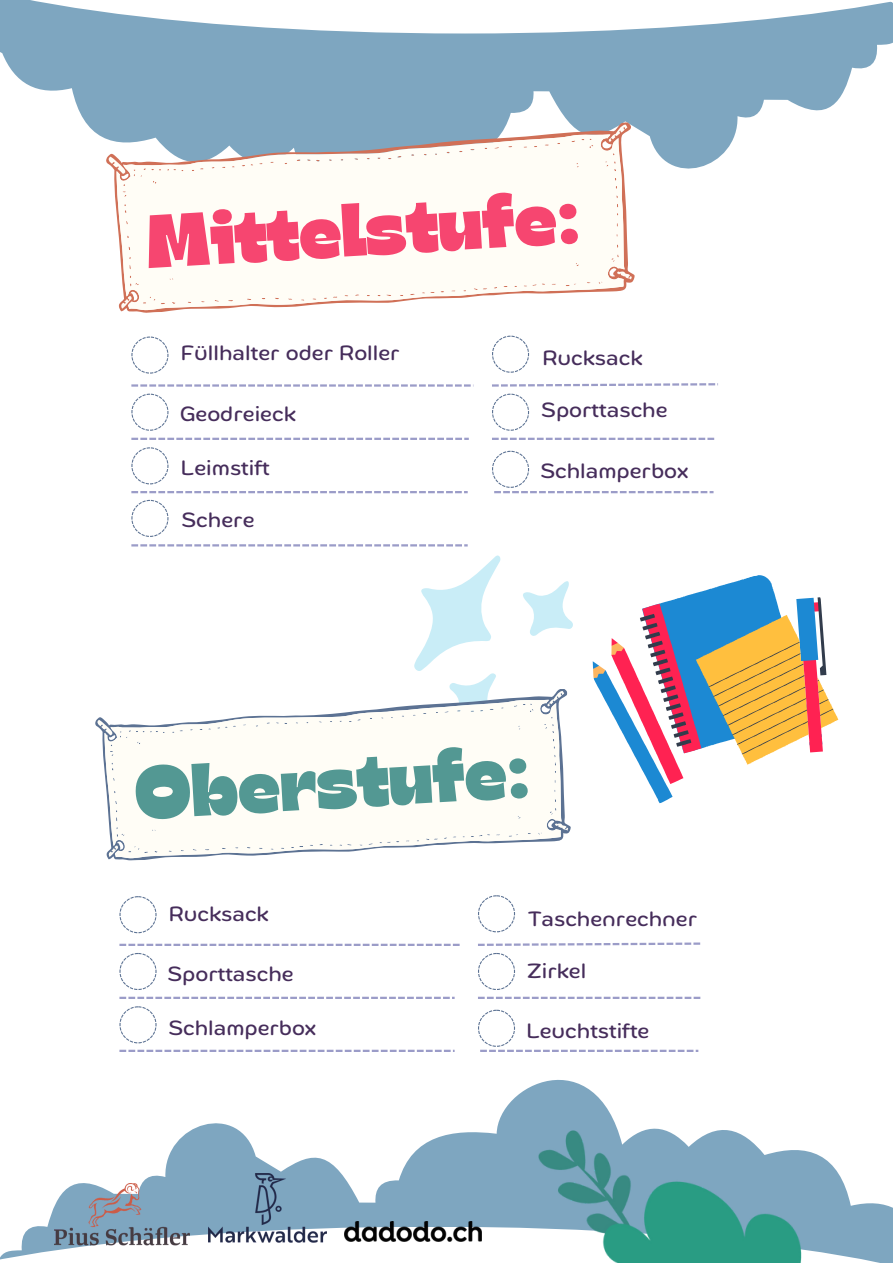
<style>
.page{position:relative;width:893px;height:1264px;background:#fff}
.page>*{position:absolute;margin:0;border:0;box-sizing:border-box;transform-origin:0 0}
.t1{font:75px "Gulfs Display";color:#f64670}
.t2{font:74.7px "Gulfs Display";color:#539893}
.t3{font:20.55px "Mommi";color:#462d5b}
</style>
<div class="page">
<svg style="left:24px;top:82px;width:824px;height:87px;fill:#7ea6c0"></svg>
<div style="left:0;top:33px;width:892px;height:49px;background:#7ea6c0"></div>
<svg style="left:52px;top:1043px;width:840px;height:169px"></svg>
<div style="left:47px;top:1212px;width:845px;height:14px;background:#7ea6c0"></div>
<svg style="left:0;top:0;width:892px;height:33px"></svg>
<svg style="left:0;top:1226px;width:892px;height:36px"></svg>
<svg style="left:105px;top:122px;width:532px;height:191px"></svg>
<svg style="left:115px;top:133px;width:511px;height:179px;fill:#fffdf6"></svg>
<svg style="left:131px;top:384px;width:187px;height:2px"></svg>
<svg style="left:320px;top:384px;width:154px;height:2px"></svg>
<svg style="left:492px;top:383px;width:226px;height:3px"></svg>
<svg style="left:131px;top:437px;width:338px;height:3px"></svg>
<svg style="left:492px;top:437px;width:222px;height:3px"></svg>
<svg style="left:131px;top:491px;width:336px;height:2px"></svg>
<svg style="left:365px;top:544px;width:208px;height:144px"></svg>
<svg style="left:131px;top:544px;width:336px;height:2px"></svg>
<svg style="left:131px;top:336px;width:37px;height:37px"></svg>
<svg style="left:492px;top:393px;width:37px;height:38px"></svg>
<svg style="left:131px;top:393px;width:37px;height:38px"></svg>
<svg style="left:492px;top:451px;width:221px;height:42px"></svg>
<svg style="left:131px;top:447px;width:37px;height:37px"></svg>
<svg style="left:131px;top:500px;width:37px;height:37px"></svg>
<svg style="left:492px;top:335px;width:37px;height:38px"></svg>
<svg style="left:592px;top:661px;width:81px;height:143px"></svg>
<svg style="left:603px;top:575px;width:168px;height:215px"></svg>
<svg style="left:639px;top:583px;width:200px;height:188px"></svg>
<svg style="left:95px;top:688px;width:476px;height:173px"></svg>
<svg style="left:103px;top:698px;width:460px;height:161px;fill:#fffdf6"></svg>
<svg style="left:119px;top:943px;width:160px;height:3px"></svg>
<svg style="left:281px;top:943px;width:178px;height:3px"></svg>
<svg style="left:478px;top:942px;width:222px;height:4px"></svg>
<svg style="left:119px;top:996px;width:335px;height:2px"></svg>
<svg style="left:478px;top:996px;width:222px;height:2px"></svg>
<svg style="left:119px;top:1049px;width:169px;height:2px"></svg>
<svg style="left:291px;top:1049px;width:163px;height:2px"></svg>
<svg style="left:119px;top:896px;width:37px;height:37px"></svg>
<svg style="left:478px;top:953px;width:37px;height:37px"></svg>
<svg style="left:119px;top:953px;width:37px;height:37px"></svg>
<svg style="left:478px;top:1009px;width:220px;height:42px"></svg>
<svg style="left:119px;top:1006px;width:37px;height:37px"></svg>
<svg style="left:478px;top:895px;width:37px;height:37px"></svg>
<img style="left:492px;top:1111px;width:339px;height:151px">
<img style="left:55px;top:1183px;width:135px;height:66px">
<img style="left:344px;top:1221px;width:137px;height:20px">
<img style="left:208px;top:1173px;width:118px;height:76px">
<p class="t1" style="left:143px;top:192px;width:436px;rotate:-3deg">Mittelstufe:</p>
<p class="t3" style="left:181px;top:344px;width:220px">Füllhalter oder Roller</p>
<p class="t3" style="left:542px;top:349px;width:102px">Rucksack</p>
<p class="t3" style="left:180px;top:404px;width:117px">Geodreieck</p>
<p class="t3" style="left:541px;top:401px;width:128px">Sporttasche</p>
<p class="t3" style="left:181px;top:459px;width:90px">Leimstift</p>
<p class="t3" style="left:540px;top:461px;width:149px">Schlamperbox</p>
<p class="t3" style="left:182px;top:510px;width:74px">Schere</p>
<p class="t2" style="left:132px;top:744px;width:397px;rotate:-3deg">Oberstufe:</p>
<p class="t3" style="left:169px;top:904px;width:101px">Rucksack</p>
<p class="t3" style="left:528px;top:909px;width:170px">Taschenrechner</p>
<p class="t3" style="left:168px;top:964px;width:127px">Sporttasche</p>
<p class="t3" style="left:527px;top:961px;width:60px">Zirkel</p>
<p class="t3" style="left:169px;top:1018px;width:149px">Schlamperbox</p>
<p class="t3" style="left:526px;top:1021px;width:125px">Leuchtstifte</p>
</div>
